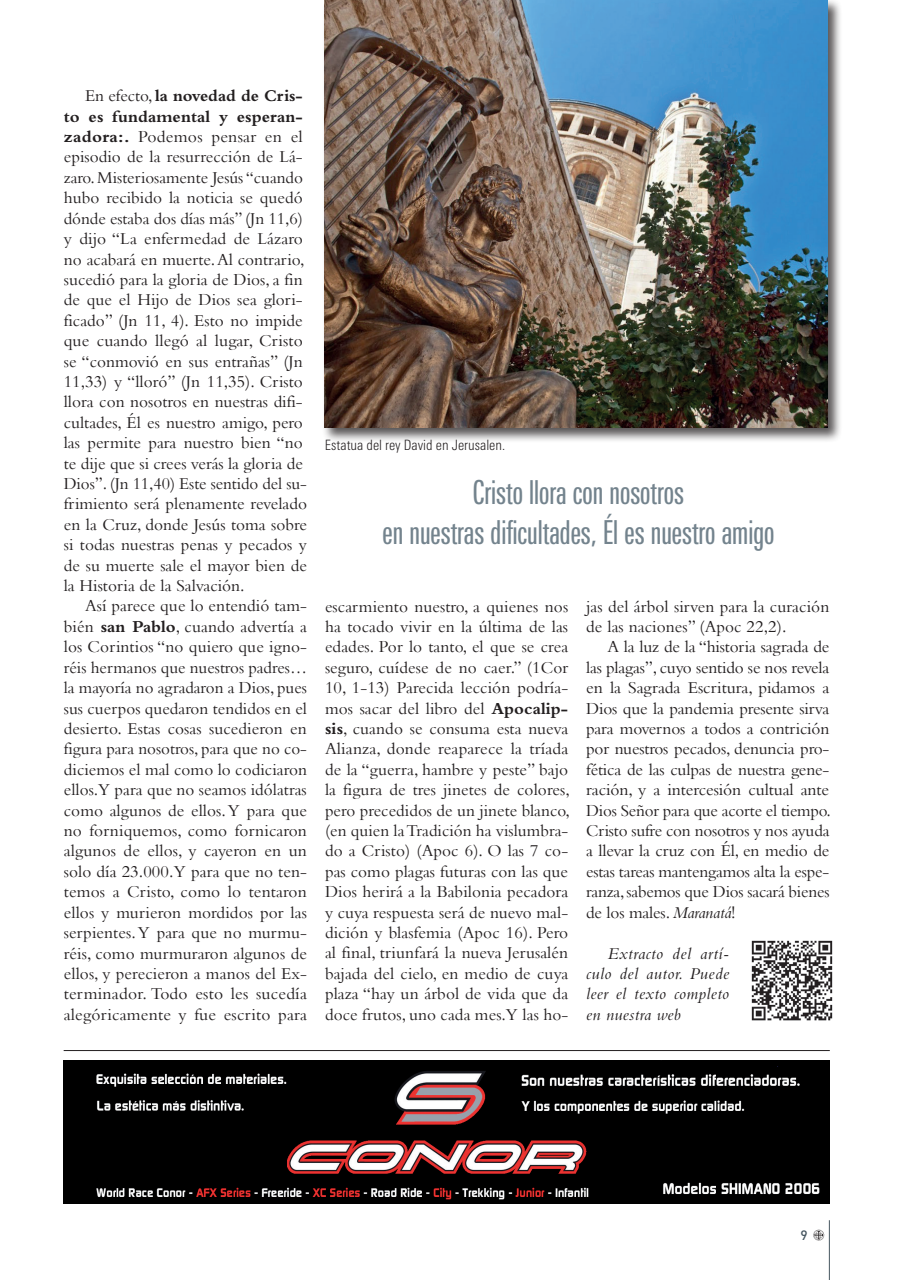
<style>
.page{position:relative;width:902px;height:1280px;background:#fff}
.page>*{position:absolute;margin:0;border:0;box-sizing:border-box;transform-origin:0 0}
.t1{font:33px/39.6px "Linotype Univers Comp";color:#73838d;text-align:center}
.t2{font:17.25px/20.4px "Bembo";color:#231f20;text-align:justify}
.t3{font:italic 17.25px/20.4px "Bembo";letter-spacing:.02em;color:#231f20;text-align:justify}
.t4{font:300 condensed 14.25px "Linotype Univers";color:#231f20}
.t5{font:500 13.5px "DIN";color:#45555f}
.s1{font-weight:700}
.s2{font-style:italic}
</style>
<div class="page">
<hr style="left:829px;top:1220px;width:1px;height:60px;background:#45555f">
<svg style="left:813px;top:1229px;width:11px;height:12px"></svg>
<div style="left:322px;top:0;width:520px;height:443px;background:#231f20;opacity:.75"></div>
<img style="left:324px;top:0;width:503px;height:428px">
<img style="left:64px;top:1060px;width:765px;height:143px">
<hr style="left:64px;top:1050px;width:765px;height:1px;background:#231f20">
<img style="left:751px;top:940px;width:82px;height:81px">
<p class="t2" style="left:64px;top:85px;width:245px;text-align:left;text-indent:21px">En efecto, <span class="s1">la novedad de Cris&shy;to es fundamental y esperan&shy;zadora:.</span> Podemos pensar en el episodio de la resurrección de Lá&shy;zaro. Misteriosamente Jesús “cuando hubo recibido la noticia se quedó dónde estaba dos días más” (Jn 11,6) y dijo “La enfermedad de Lázaro no acabará en muerte. Al contrario, sucedió para la gloria de Dios, a fin de que el Hijo de Dios sea glori&shy;ficado” (Jn 11, 4). Esto no impide que cuando llegó al lugar, Cristo se “conmovió en sus entrañas” (Jn 11,33) y “lloró” (Jn 11,35). Cristo llora con nosotros en nuestras difi&shy;cultades, Él es nuestro amigo, pero las permite para nuestro bien “no te dije que si crees verás la gloria de Dios”. (Jn 11,40) Este sentido del su&shy;frimiento será plenamente revelado en la Cruz, donde Jesús toma sobre si todas nuestras penas y pecados y de su muerte sale el mayor bien de la Historia de la Salvación.</p>
<p class="t2" style="left:64px;top:595px;width:245px;text-indent:21px">Así parece que lo entendió tam&shy;bién <span class="s1">san Pablo</span>, cuando advertía a los Corintios “no quiero que igno&shy;réis hermanos que nuestros padres… la mayoría no agradaron a Dios, pues sus cuerpos quedaron tendidos en el desierto. Estas cosas sucedieron en figura para nosotros, para que no co&shy;diciemos el mal como lo codiciaron ellos.Y para que no seamos idólatras como algunos de ellos. Y para que no forniquemos, como fornicaron algunos de ellos, y cayeron en un solo día 23.000.Y para que no ten&shy;temos a Cristo, como lo tentaron ellos y murieron mordidos por las serpientes. Y para que no murmu&shy;réis, como murmuraron algunos de ellos, y perecieron a manos del Ex&shy;terminador. Todo esto les sucedía alegóricamente y fue escrito para</p>
<p class="t2" style="left:325px;top:595px;width:246px">escarmiento nuestro, a quienes nos ha tocado vivir en la última de las edades. Por lo tanto, el que se crea seguro, cuídese de no caer.” (1Cor 10, 1-13) Parecida lección podría&shy;mos sacar del libro del <span class="s1">Apocalip&shy;sis</span>, cuando se consuma esta nueva Alianza, donde reaparece la tríada de la “guerra, hambre y peste” bajo la figura de tres jinetes de colores, pero precedidos de un jinete blanco, (en quien la Tradición ha vislumbra&shy;do a Cristo) (Apoc 6). O las 7 co&shy;pas como plagas futuras con las que Dios herirá a la Babilonia pecadora y cuya respuesta será de nuevo mal&shy;dición y blasfemia (Apoc 16). Pero al final, triunfará la nueva Jerusalén bajada del cielo, en medio de cuya plaza “hay un árbol de vida que da doce frutos, uno cada mes.Y las ho-</p>
<p class="t2" style="left:586px;top:595px;width:244px">jas del árbol sirven para la curación de las naciones” (Apoc 22,2).</p>
<p class="t4" style="left:325px;top:437px;width:182px">Estatua del rey David en Jerusalen.</p>
<h1 class="t1" style="left:382px;top:473px;width:393px">Cristo llora con nosotros<br>en nuestras dificultades, Él es nuestro amigo</h1>
<p class="t2" style="left:586px;top:636px;width:246px;text-indent:21px">A la luz de la “historia sagrada de las plagas”, cuyo sentido se nos revela en la Sagrada Escritura, pidamos a Dios que la pandemia presente sirva para movernos a todos a contrición por nuestros pecados, denuncia pro&shy;fética de las culpas de nuestra gene&shy;ración, y a intercesión cultual ante Dios Señor para que acorte el tiempo.<br>Cristo sufre con nosotros y nos ayuda a llevar la cruz con Él, en medio de estas tareas mantengamos alta la espe&shy;ranza, sabemos que Dios sacará bienes de los males. <span class="s2">Maranatá</span>!</p>
<p class="t3" style="left:586px;top:942px;width:144px;text-indent:21px">Extracto del artí&shy;culo del autor. Puede leer el texto completo en nuestra web</p>
<p class="t5" style="left:800px;top:1226px;width:9px">9</p>
</div>
